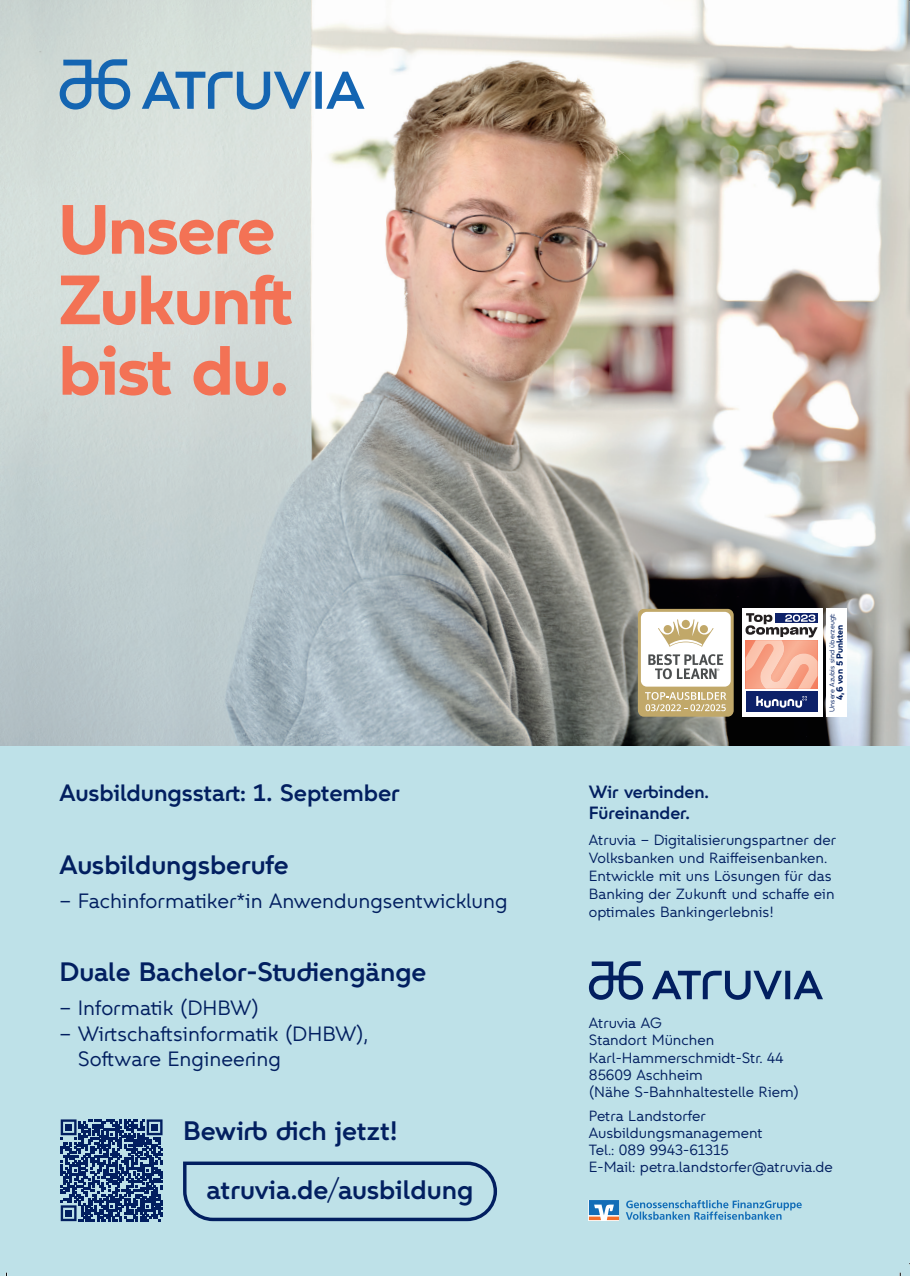
<style>
.page{position:relative;width:910px;height:1276px;background:#fff}
.page>*{position:absolute;margin:0;border:0;box-sizing:border-box;transform-origin:0 0}
.t1{font:700 70.5px/70.5px "VIA Type";letter-spacing:-.02em;color:#f37255}
.t2{font:500 27.15px "VIA Type";color:#021f60}
.t3{font:500 27px "VIA Type";color:#021f60}
.t4{font:500 24px "VIA Type";letter-spacing:-.005em;color:#021f60}
.t5{font:21px "VIA Type";color:#021f60}
.t6{font:500 18px/21px "VIA Type";letter-spacing:-.005em;color:#021f60}
.t7{font:15px/17.2px "VIA Type";color:#021f60}
.t8{font:700 9px "VIA Type";letter-spacing:-.005em;color:#021f60}
.t9{font:7.05px "VIA Type";color:#021f60}
.s1{color:#bee1e8}
.s2{font-weight:300}
</style>
<div class="page">
<img style="left:0;top:0;width:909px;height:746px">
<div style="left:0;top:746px;width:909px;height:530px;background:#bee1e8"></div>
<svg style="left:652px;top:971px;width:170px;height:29px"></svg>
<svg style="left:588px;top:961px;width:54px;height:39px"></svg>
<svg style="left:183px;top:1161px;width:314px;height:61px"></svg>
<div style="left:637px;top:609px;width:96px;height:108px;background:#c1a869;border-radius:6px"></div>
<div style="left:640px;top:612px;width:90px;height:75px;background:#fff;border-radius:6px"></div>
<svg style="left:648px;top:654px;width:75px;height:25px"></svg>
<svg style="left:658px;top:619px;width:55px;height:28px"></svg>
<svg style="left:645px;top:692px;width:81px;height:19px"></svg>
<div style="left:825px;top:609px;width:21px;height:108px;background:#fff"></div>
<div style="left:741px;top:609px;width:80px;height:108px;background:#fff"></div>
<div style="left:745px;top:692px;width:72px;height:20px;background:#0d2169"></div>
<svg style="left:756px;top:696px;width:50px;height:12px"></svg>
<img style="left:745px;top:640px;width:72px;height:49px">
<svg style="left:745px;top:613px;width:72px;height:24px"></svg>
<svg style="left:625px;top:1200px;width:176px;height:20px"></svg>
<svg style="left:588px;top:1200px;width:30px;height:20px"></svg>
<svg style="left:142px;top:72px;width:222px;height:38px;background:#97b8d1"></svg>
<svg style="left:60px;top:59px;width:70px;height:51px;background:#7ea7c6"></svg>
<svg style="left:61px;top:1119px;width:101px;height:102px"></svg>
<div style="left:65px;top:1124px;width:7px;height:7px;background:#021f60"></div>
<div style="left:151px;top:1124px;width:7px;height:7px;background:#021f60"></div>
<div style="left:65px;top:1210px;width:7px;height:7px;background:#021f60"></div>
<svg style="left:0;top:0;width:7px;height:2px"></svg>
<h1 class="t1" style="left:59px;top:193px;width:236px">Unsere<br>Zukunft bist du.</h1>
<h3 class="t4" style="left:60px;top:778px;width:341px">Ausbildungsstart: 1. September</h3>
<h3 class="t3" style="left:60px;top:848px;width:230px">Ausbildungsberufe</h3>
<h3 class="t5" style="left:60px;top:888px;width:449px">– Fachinformatiker*in Anwendungsentwicklung</h3>
<h3 class="t3" style="left:60px;top:955px;width:368px">Duale Bachelor-Studiengänge</h3>
<h3 class="t5" style="left:60px;top:995px;width:201px">– Informatik (DHBW)</h3>
<h3 class="t5" style="left:60px;top:1021px;width:310px">– Wirtschaftsinformatik (DHBW),</h3>
<h3 class="t5" style="left:60px;top:1046px;width:223px"><span class="s1">–</span> Software Engineering</h3>
<h2 class="t2" style="left:183px;top:1113px;width:216px">Bewirb dich jetzt!</h2>
<h2 class="t2" style="left:206px;top:1173px;width:268px">atruvia.de<span class="s2">/</span>ausbildung</h2>
<p class="t9" style="left:827px;top:712px;width:100px;rotate:-90deg">Unsere Azubis sind überzeugt:</p>
<p class="t8" style="left:833px;top:700px;width:77px;rotate:-90deg">4,6 von 5 Punkten</p>
<p class="t6" style="left:588px;top:781px;width:122px">Wir verbinden.<br>Füreinander.</p>
<p class="t7" style="left:588px;top:831px;width:248px;line-height:18px">Atruvia – Digitalisierungspartner der Volksbanken und Raiffeisenbanken.<br>Entwickle mit uns Lösungen für das Banking der Zukunft und schaffe ein optimales Bankingerlebnis!</p>
<p class="t7" style="left:588px;top:1014px;width:212px">Atruvia AG<br>Standort München<br>Karl-Hammerschmidt-Str. 44<br>85609 Aschheim<br>(Nähe S-Bahnhaltestelle Riem)</p>
<p class="t7" style="left:588px;top:1107px;width:245px">Petra Landstorfer<br>Ausbildungsmanagement<br>Tel.: 089 9943-61315<br>E-Mail: petra.landstorfer@atruvia.de</p>
</div>
